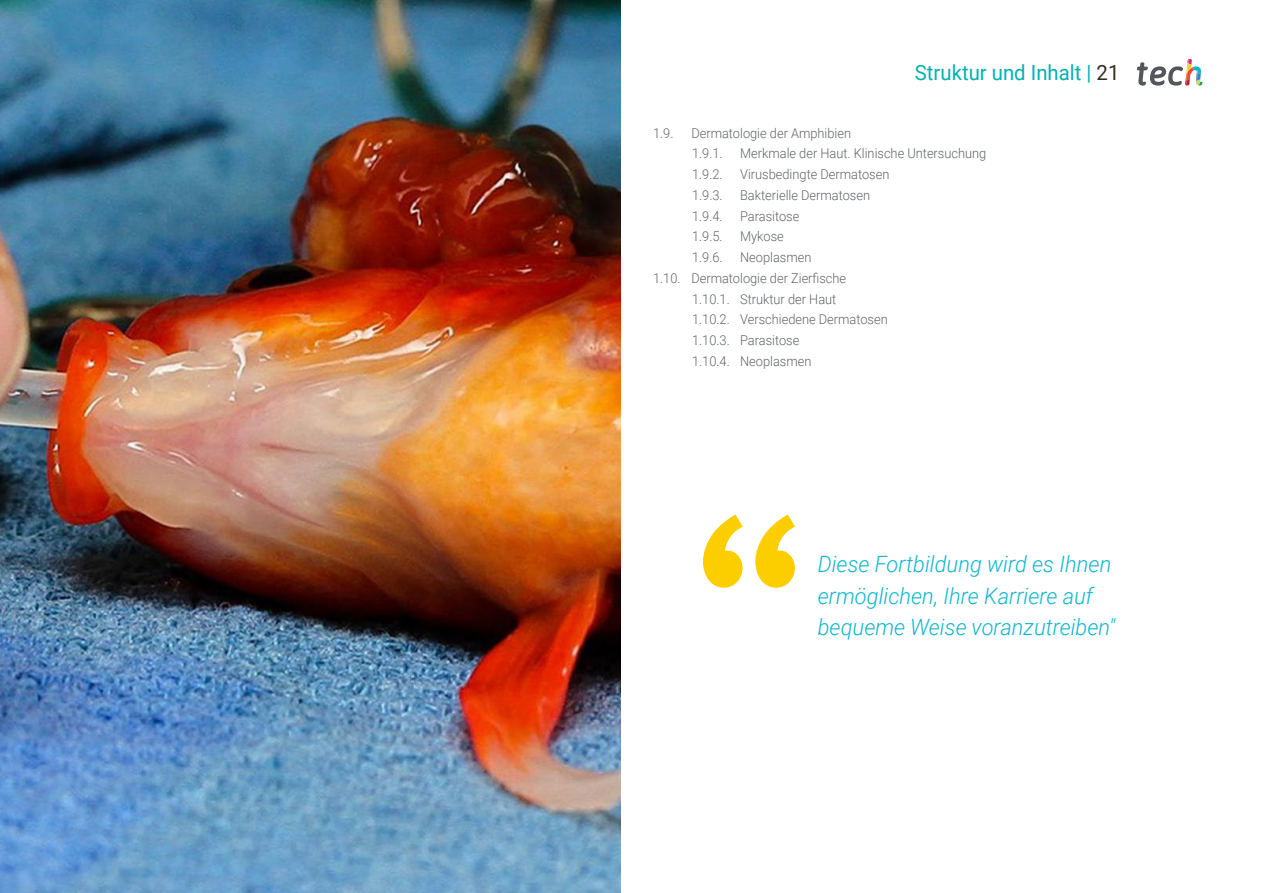
<style>
.page{position:relative;width:1263px;height:893px;background:#fff}
.page>*{position:absolute;margin:0;border:0;box-sizing:border-box;transform-origin:0 0}
.t1{font:italic 300 22.5px/31.5px "Roboto";color:#0fb6cf}
.t2{font:21px "Roboto";color:#00b2af}
.t3{font:300 13.5px/20.7px "Roboto";color:#61646a;scale:.95 1}
.s1{color:#312e20}
</style>
<div class="page">
<svg style="left:1137px;top:59px;width:65px;height:27px"></svg>
<svg style="left:703px;top:514px;width:92px;height:74px"></svg>
<img style="left:0;top:0;width:621px;height:893px">
<h2 class="t2" style="left:915px;top:57px;width:206px">Struktur und Inhalt | <span class="s1">21</span></h2>
<p class="t3" style="left:653px;top:122px;width:23px">1.9.</p>
<p class="t3" style="left:691px;top:122px;width:170px">Dermatologie der Amphibien<br>1.9.1.</p>
<p class="t3" style="left:740px;top:143px;width:261px">Merkmale der Haut. Klinische Untersuchung</p>
<p class="t3" style="left:692px;top:164px;width:34px">1.9.2.</p>
<p class="t3" style="left:740px;top:164px;width:159px">Virusbedingte Dermatosen</p>
<p class="t3" style="left:692px;top:184px;width:34px">1.9.3.</p>
<p class="t3" style="left:740px;top:184px;width:138px">Bakterielle Dermatosen</p>
<p class="t3" style="left:692px;top:205px;width:34px">1.9.4.</p>
<p class="t3" style="left:740px;top:205px;width:64px">Parasitose</p>
<p class="t3" style="left:692px;top:226px;width:34px">1.9.5.</p>
<p class="t3" style="left:740px;top:226px;width:48px">Mykose</p>
<p class="t3" style="left:692px;top:247px;width:34px">1.9.6.</p>
<p class="t3" style="left:740px;top:247px;width:77px">Neoplasmen</p>
<p class="t3" style="left:653px;top:267px;width:205px">1.10. Dermatologie der Zierfische</p>
<p class="t3" style="left:692px;top:288px;width:153px">1.10.1. Struktur der Haut</p>
<p class="t3" style="left:692px;top:309px;width:207px">1.10.2. Verschiedene Dermatosen</p>
<p class="t3" style="left:692px;top:330px;width:114px">1.10.3. Parasitose</p>
<p class="t3" style="left:692px;top:350px;width:127px">1.10.4. Neoplasmen</p>
<h1 class="t1" style="left:818px;top:548px;width:299px">Diese Fortbildung wird es Ihnen ermöglichen, Ihre Karriere auf bequeme Weise voranzutreiben"</h1>
</div>
